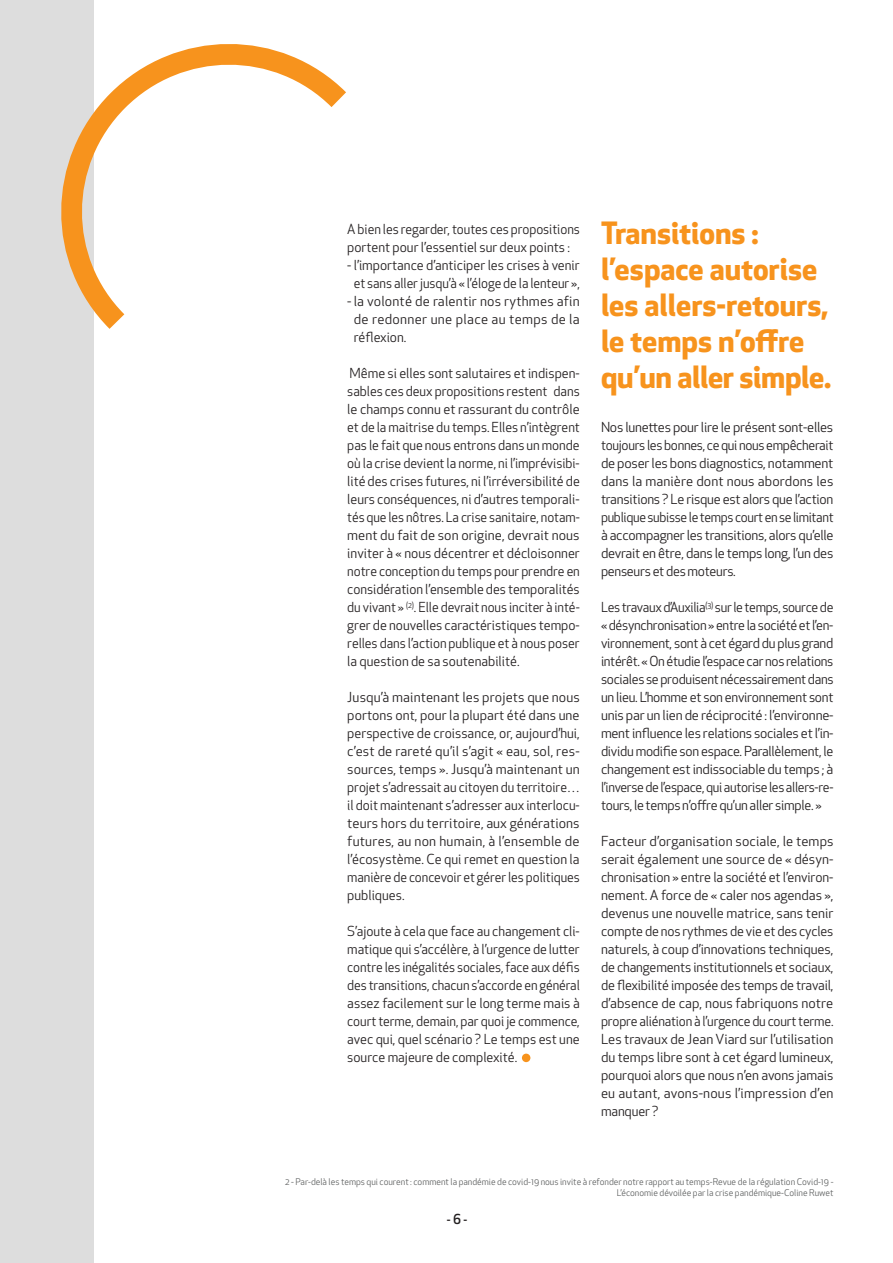
<style>
.page{position:relative;width:893px;height:1263px;background:#fff}
.page>*{position:absolute;margin:0;border:0;box-sizing:border-box;transform-origin:0 0}
.t1{font:700 30px/36px "Apex New";color:#f7931d}
.t2{font:13.5px/18px "Apex New";letter-spacing:-.005em;color:#231f20;text-align:justify}
.t3{font:500 12px "Apex New";color:#231f20}
.t4{font:9px/10.8px "Apex New";color:#606262;text-align:right}
.s1{font-size:13.5px}
</style>
<div class="page">
<div style="left:0;top:0;width:94px;height:1263px;background:#ddd"></div>
<svg style="left:61px;top:44px;width:285px;height:285px"></svg>
<div style="left:522px;top:1053px;width:8px;height:9px;background:#f7931d;border-radius:50%"></div>
<p class="t2" style="left:347px;top:220px;width:234px">A bien les regarder, toutes ces propositions portent pour l’essentiel sur deux points :</p>
<p class="t2" style="left:347px;top:256px;width:234px;text-align:center">- l’importance d’anticiper les crises à venir et sans aller jusqu’à « l’éloge de la lenteur »,</p>
<p class="t2" style="left:354px;top:292px;width:228px;text-indent:-6px">- la volonté de ralentir nos rythmes afin de redonner une place au temps de la réflexion.</p>
<p class="t2" style="left:347px;top:364px;width:234px">Même si elles sont salutaires et indispen&shy;sables ces deux propositions restent dans le champs connu et rassurant du contrôle et de la maitrise du temps. Elles n’intègrent pas le fait que nous entrons dans un monde où la crise devient la norme, ni l’imprévisibi&shy;lité des crises futures, ni l’irréversibilité de leurs conséquences, ni d’autres temporali&shy;tés que les nôtres. La crise sanitaire, notam&shy;ment du fait de son origine, devrait nous inviter à « nous décentrer et décloisonner notre conception du temps pour prendre en considération l’ensemble des temporalités du vivant » <sup>(2)</sup>. Elle devrait nous inciter à inté&shy;grer de nouvelles caractéristiques tempo&shy;relles dans l’action publique et à nous poser la question de sa soutenabilité.</p>
<p class="t2" style="left:347px;top:688px;width:234px">Jusqu’à maintenant les projets que nous portons ont, pour la plupart été dans une perspective de croissance, or, aujourd’hui, c’est de rareté qu’il s’agit « eau, sol, res&shy;sources, temps ». Jusqu’à maintenant un projet s’adressait au citoyen du territoire… il doit maintenant s’adresser aux interlocu&shy;teurs hors du territoire, aux générations futures, au non humain, à l’ensemble de l’écosystème. Ce qui remet en question la manière de concevoir et gérer les politiques publiques.</p>
<p class="t2" style="left:347px;top:922px;width:234px">S’ajoute à cela que face au changement cli&shy;matique qui s’accélère, à l’urgence de lutter contre les inégalités sociales, face aux défis des transitions, chacun s’accorde en général assez facilement sur le long terme mais à court terme, demain, par quoi je commence, avec qui, quel scénario ? Le temps est une source majeure de complexité.</p>
<h1 class="t1" style="left:601px;top:213px;width:232px">Transitions : l’espace autorise les allers-retours, le temps n’offre qu’un aller simple.</h1>
<p class="t2" style="left:601px;top:418px;width:234px">Nos lunettes pour lire le présent sont-elles toujours les bonnes, ce qui nous empêcherait de poser les bons diagnostics, notamment dans la manière dont nous abordons les transitions ? Le risque est alors que l’action publique subisse le temps court en se limitant à accompagner les transitions, alors qu’elle devrait en être, dans le temps long, l’un des penseurs et des moteurs.</p>
<p class="t2" style="left:601px;top:598px;width:234px">Les travaux d’Auxilia<sup>(3)</sup> sur le temps, source de « désynchronisation » entre la société et l’en&shy;vironnement, sont à cet égard du plus grand intérêt. « On étudie l’espace car nos relations sociales se produisent nécessairement dans un lieu. L’homme et son environnement sont unis par un lien de réciprocité : l’environne&shy;ment influence les relations sociales et l’in&shy;dividu modifie son espace. Parallèlement, le changement est indissociable du temps ; à l’inverse de l’espace, qui autorise les allers-re&shy;tours, le temps n’offre qu’un aller simple. »</p>
<p class="t2" style="left:601px;top:832px;width:234px">Facteur d’organisation sociale, le temps serait également une source de « désyn&shy;chronisation » entre la société et l’environ&shy;nement. A force de « caler nos agendas », devenus une nouvelle matrice, sans tenir compte de nos rythmes de vie et des cycles naturels, à coup d’innovations techniques, de changements institutionnels et sociaux, de flexibilité imposée des temps de travail, d’absence de cap, nous fabriquons notre propre aliénation à l’urgence du court terme.<br>Les travaux de Jean Viard sur l’utilisation du temps libre sont à cet égard lumineux, pourquoi alors que nous n’en avons jamais eu autant, avons-nous l’impression d’en manquer ?</p>
<p class="t4" style="left:285px;top:1176px;width:550px">2 - Par-delà les temps qui courent : comment la pandémie de covid-19 nous invite à refonder notre rapport au temps-Revue de la régulation Covid-19 -<br>L’économie dévoilée par la crise pandémique-Coline Ruwet</p>
<p class="t3" style="left:447px;top:1212px;width:22px">- <span class="s1">6</span> -</p>
</div>
